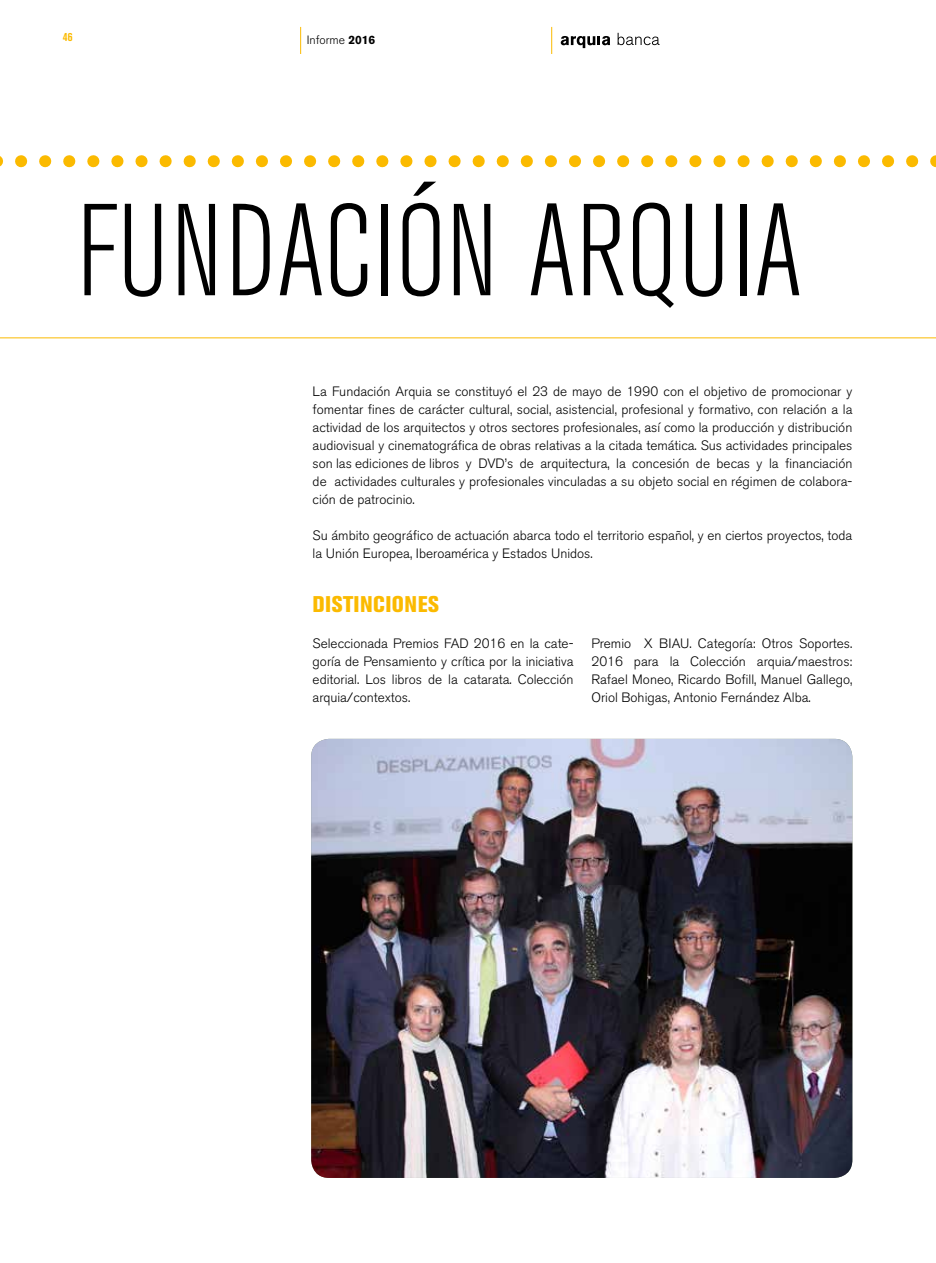
<style>
.page{position:relative;width:936px;height:1263px;background:#fff}
.page>*{position:absolute;margin:0;border:0;box-sizing:border-box;transform-origin:0 0}
.t1{font:300 condensed 129.3px "Akzidenz Grotesk BE";color:#000}
.t2{font:800 condensed 22.5px "Akzidenz Grotesk BE";letter-spacing:.02em;color:#fbba00}
.t3{font:300 13.5px/18px "Akzidenz Grotesk BE";color:#000;text-align:justify}
.t4{font:300 12px "Akzidenz Grotesk BE";color:#000}
.t5{font:700 condensed 12px "Akzidenz Grotesk BE";color:#fbba00}
.s1{font-weight:700}
</style>
<div class="page">
<svg style="left:300px;top:27px;width:1px;height:27px"></svg>
<svg style="left:551px;top:27px;width:1px;height:27px"></svg>
<svg style="left:560px;top:36px;width:50px;height:12px"></svg>
<svg style="left:617px;top:33px;width:42px;height:12px"></svg>
<hr style="left:0;top:337px;width:935px;height:1px;background:#fbba00">
<img style="left:311px;top:739px;width:541px;height:439px">
<svg style="left:0;top:155px;width:936px;height:13px"></svg>
<p class="t5" style="left:63px;top:30px;width:12px">46</p>
<p class="t4" style="left:307px;top:33px;width:70px">Informe <span class="s1">2016</span></p>
<h1 class="t1" style="left:77px;top:181px;width:727px">FUNDACIÓN ARQUIA</h1>
<p class="t3" style="left:312px;top:383px;width:541px">La Fundación Arquia se constituyó el 23 de mayo de 1990 con el objetivo de promocionar y fomentar fines de carácter cultural, social, asistencial, profesional y formativo, con relación a la actividad de los arquitectos y otros sectores profesionales, así como la producción y distribución audiovisual y cinematográfica de obras relativas a la citada temática. Sus actividades principales son las ediciones de libros y DVD’s de arquitectura, la concesión de becas y la financiación de actividades culturales y profesionales vinculadas a su objeto social en régimen de colabora&shy;ción de patrocinio.</p>
<p class="t3" style="left:312px;top:527px;width:541px">Su ámbito geográfico de actuación abarca todo el territorio español, y en ciertos proyectos, toda la Unión Europea, Iberoamérica y Estados Unidos.</p>
<h2 class="t2" style="left:312px;top:591px;width:128px">DISTINCIONES</h2>
<p class="t3" style="left:312px;top:635px;width:262px">Seleccionada Premios FAD 2016 en la cate&shy;goría de Pensamiento y crítica por la iniciativa editorial. Los libros de la catarata. Colección arquia/contextos.</p>
<p class="t3" style="left:591px;top:635px;width:262px">Premio X BIAU. Categoría: Otros Soportes.<br>2016 para la Colección arquia/maestros:<br>Rafael Moneo, Ricardo Bofill, Manuel Gallego, Oriol Bohigas, Antonio Fernández Alba.</p>
</div>
